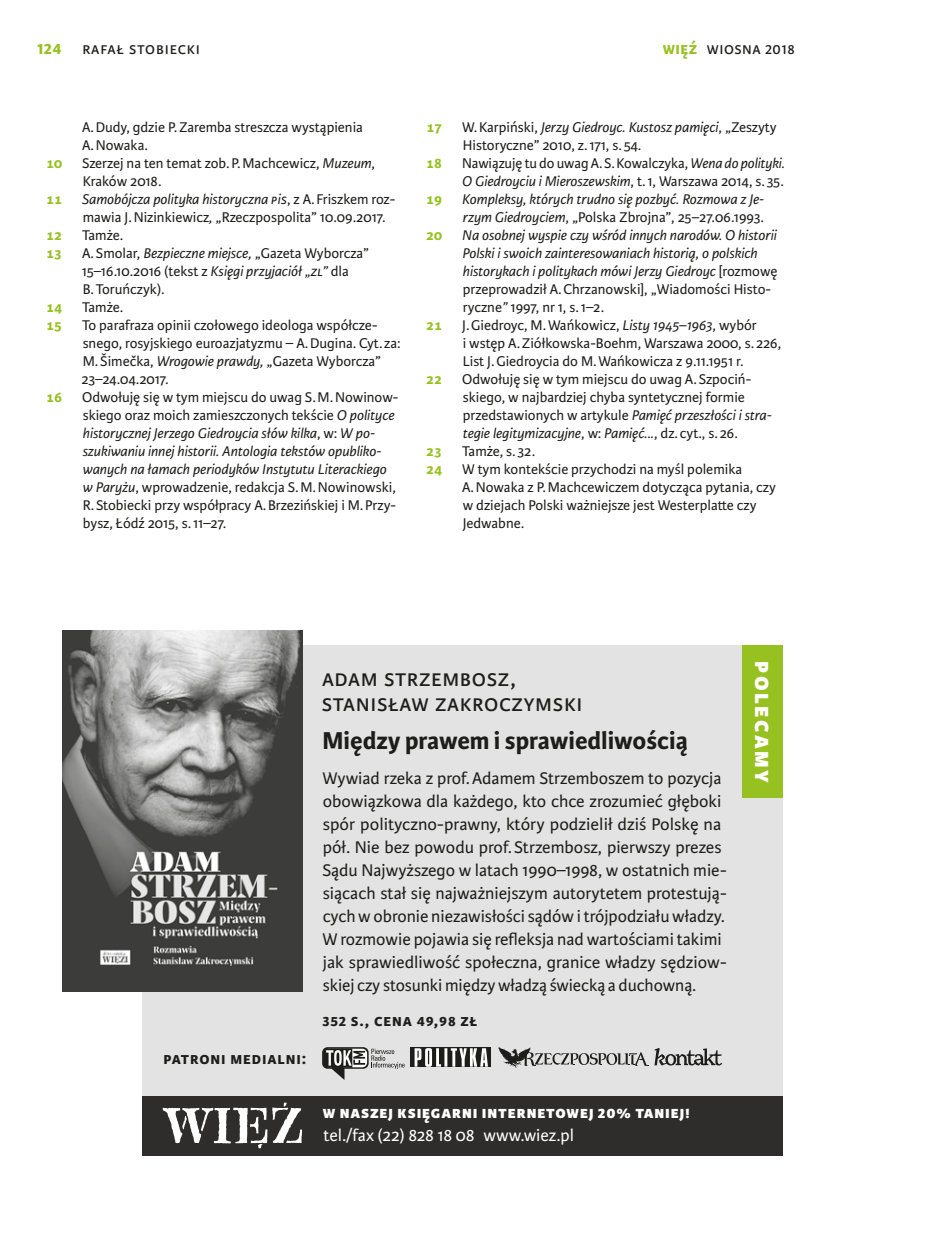
<style>
.page{position:relative;width:930px;height:1248px;background:#fff}
.page>*{position:absolute;margin:0;border:0;box-sizing:border-box;transform-origin:0 0}
.t1{font:26px/25px "Karmina Sans";letter-spacing:.025em;color:#1d1d1b}
.t2{font:700 26px "Karmina Sans";color:#1d1d1b}
.t3{font:800 26px "Karmina Sans";letter-spacing:.095em;color:#fff}
.t4{font:18px/23px "Karmina Sans";color:#1d1d1b}
.t5{font:800 18px "Karmina Sans";letter-spacing:.05em;color:#fff}
.t6{font:700 18px "Karmina Sans";letter-spacing:.05em;color:#1d1d1b}
.t7{font:18px "Karmina Sans";letter-spacing:-.02em;color:#fff}
.t8{font:18px "Karmina Sans";letter-spacing:.05em;color:#1d1d1b}
.t9{font:18px "Karmina Sans";letter-spacing:.025em;color:#1d1d1b}
.t10{font:15px/18px "Karmina Sans";color:#1d1d1b}
.t11{font:italic 15px/18px "Karmina Sans";color:#1d1d1b}
.t12{font:700 15px "Karmina Sans";color:#96c121}
.s1{font-weight:700;font-size:20px;color:#96c121}
.s2{font-weight:700;color:#96c121}
.s3{font-style:italic}
.s4{font-style:normal}
</style>
<div class="page">
<div style="left:142px;top:645px;width:640px;height:510px;background:#e3e3e3"></div>
<img style="left:62px;top:630px;width:240px;height:361px">
<svg style="left:322px;top:1047px;width:83px;height:32px"></svg>
<svg style="left:654px;top:1048px;width:68px;height:17px"></svg>
<div style="left:411px;top:1047px;width:80px;height:20px;background:#1d1d1b"></div>
<svg style="left:414px;top:1048px;width:74px;height:18px"></svg>
<svg style="left:498px;top:1046px;width:150px;height:22px"></svg>
<div style="left:742px;top:645px;width:40px;height:152px;background:#96c121"></div>
<div style="left:142px;top:1095px;width:640px;height:60px;background:#2e2d2c"></div>
<svg style="left:163px;top:1102px;width:139px;height:46px"></svg>
<p class="t8" style="left:37px;top:39px;width:165px"><span class="s1">124</span> Rafał Stobiecki</p>
<p class="t9" style="left:663px;top:39px;width:133px"><span class="s2">WIĘŹ</span> wiosna 2018</p>
<p class="t10" style="left:82px;top:118px;width:282px">A.Dudy, gdzie P.Zaremba streszcza wystąpienia<br>A.Nowaka.</p>
<p class="t12" style="left:46px;top:154px;width:17px">10</p>
<p class="t10" style="left:82px;top:154px;width:295px">Szerzej na ten temat zob.P.Machcewicz, <span class="s3">Muzeum</span>,<br>Kraków 2018.</p>
<p class="t12" style="left:46px;top:190px;width:17px">11</p>
<p class="t10" style="left:82px;top:190px;width:315px"><span class="s3">Samobójcza polityka historyczna PiS</span>, z A. Friszkem roz‑ mawia J.Nizinkiewicz<span class="s3">,</span> „Rzeczpospolita” 10.09.2017.</p>
<p class="t12" style="left:46px;top:226px;width:17px">12</p>
<p class="t10" style="left:82px;top:226px;width:42px">Tamże.</p>
<p class="t12" style="left:46px;top:244px;width:17px">13</p>
<p class="t10" style="left:82px;top:244px;width:289px">A.Smolar, <span class="s3">Bezpieczne miejsce,</span> „Gazeta Wyborcza”<br>15–16.10.2016 (tekst z <span class="s3">Księgi przyjaciół „ZL”</span> dla<br>B.Toruńczyk).</p>
<p class="t12" style="left:46px;top:298px;width:17px">14</p>
<p class="t10" style="left:82px;top:298px;width:42px">Tamże.</p>
<p class="t12" style="left:46px;top:316px;width:17px">15</p>
<p class="t10" style="left:82px;top:316px;width:321px">To parafraza opinii czołowego ideologa współcze‑ snego, rosyjskiego euroazjatyzmu – A.Dugina. Cyt. za:<br>M.Šimečka, <span class="s3">Wrogowie prawdy,</span> „Gazeta Wyborcza” 23–24.04.2017.</p>
<p class="t12" style="left:46px;top:388px;width:17px">16</p>
<p class="t10" style="left:82px;top:388px;width:318px">Odwołuję się w tym miejscu do uwag S.M.Nowinow‑ skiego oraz moich zamieszczonych tekście <span class="s3">O polityce historycznej Jerzego Giedroycia słów kilka</span>, w: <span class="s3">W po‑ szukiwaniu innej historii. Antologia tekstów opubliko‑ wanych na łamach periodyków Instytutu Literackiego w Paryżu</span>, wprowadzenie, redakcja S.M.Nowinowski, R.Stobiecki przy współpracy A.Brzezińskiej i M.Przy‑ bysz, Łódź 2015, s.11–27.</p>
<p class="t12" style="left:426px;top:118px;width:17px">17</p>
<p class="t10" style="left:462px;top:118px;width:316px">W.Karpiński, <span class="s3">Jerzy Giedroyc. Kustosz pamięci</span>, „Zeszyty<br>Historyczne” 2010, z.171, s. 54.</p>
<p class="t12" style="left:426px;top:154px;width:17px">18</p>
<p class="t10" style="left:462px;top:154px;width:324px">Nawiązuję tu do uwag A.S.Kowalczyka, <span class="s3">Wena do polityki.<br>O Giedroyciu i Mieroszewskim</span>, t.1, Warszawa 2014, s. 35.</p>
<p class="t12" style="left:426px;top:190px;width:17px">19</p>
<p class="t11" style="left:462px;top:190px;width:303px">Kompleksy, których trudno się pozbyć. Rozmowa z Je‑ rzym Giedroyciem<span class="s4">, „Polska Zbrojna”, 25</span>–<span class="s4">27.06.1993.</span></p>
<p class="t12" style="left:426px;top:226px;width:17px">20</p>
<p class="t11" style="left:462px;top:226px;width:317px">Na osobnej wyspie czy wśród innych narodów. O historii Polski i swoich zainteresowaniach historią, o polskich historykach i politykach mówi Jerzy Giedroyc <span class="s4">[rozmowę przeprowadził A.Chrzanowski], „Wiadomości Histo‑ ryczne</span>” <span class="s4">1997, nr 1, s.1–2.</span></p>
<p class="t12" style="left:426px;top:316px;width:17px">21</p>
<p class="t10" style="left:462px;top:316px;width:321px">J.Giedroyc, M.Wańkowicz, <span class="s3">Listy 1945–1963</span>, wybór<br>i wstęp A.Ziółkowska‑Boehm, Warszawa 2000, s. 226,<br>List J.Giedroycia do M.Wańkowicza z 9.11.1951 r.</p>
<p class="t12" style="left:426px;top:370px;width:17px">22</p>
<p class="t10" style="left:462px;top:370px;width:311px">Odwołuję się w tym miejscu do uwag A.Szpociń‑ skiego, w najbardziej chyba syntetycznej formie przedstawionych w artykule <span class="s3">Pamięć przeszłości i stra‑ tegie legitymizacyjne</span>, w: <span class="s3">Pamięć...</span>, dz. cyt., s. 26.</p>
<p class="t12" style="left:426px;top:442px;width:17px">23</p>
<p class="t10" style="left:462px;top:442px;width:74px">Tamże, s. 32.</p>
<p class="t12" style="left:426px;top:460px;width:17px">24</p>
<p class="t10" style="left:462px;top:460px;width:315px">W tym kontekście przychodzi na myśl polemika A.Nowaka z P.Machcewiczem dotycząca pytania, czy w dziejach Polski ważniejsze jest Westerplatte czy Jedwabne.</p>
<p class="t6" style="left:163px;top:1047px;width:144px">patroni medialni:</p>
<h1 class="t1" style="left:322px;top:665px;width:262px">Adam Strzembosz,<br>Stanisław Zakroczymski</h1>
<h1 class="t2" style="left:322px;top:725px;width:367px">Między prawem i sprawiedliwością</h1>
<p class="t4" style="left:322px;top:767px;width:406px">Wywiad rzeka z prof.Adamem Strzemboszem to pozycja obowiązkowa dla każdego, kto chce zrozumieć głęboki spór polityczno‑prawny, który podzielił dziś Polskę na pół. Nie bez powodu prof. Strzembosz, pierwszy prezes Sądu Najwyższego w latach 1990–1998, w ostatnich mie‑ siącach stał się najważniejszym autorytetem protestują‑ cych w obronie niezawisłości sądów i trójpodziału władzy.<br>W rozmowie pojawia się refleksja nad wartościami takimi jak sprawiedliwość społeczna, granice władzy sędziow‑ skiej czy stosunki między władzą świecką a duchowną.</p>
<p class="t6" style="left:322px;top:1009px;width:156px">352 s., cena 49,98 zł</p>
<p class="t5" style="left:323px;top:1101px;width:369px">W naszej księgarni internetowej 20% taniej!</p>
<p class="t7" style="left:323px;top:1124px;width:252px">tel./fax (22) 828 18 08 www.wiez.pl</p>
<h1 class="t3" style="left:779px;top:661px;width:123px;rotate:90deg">Polecamy</h1>
</div>
